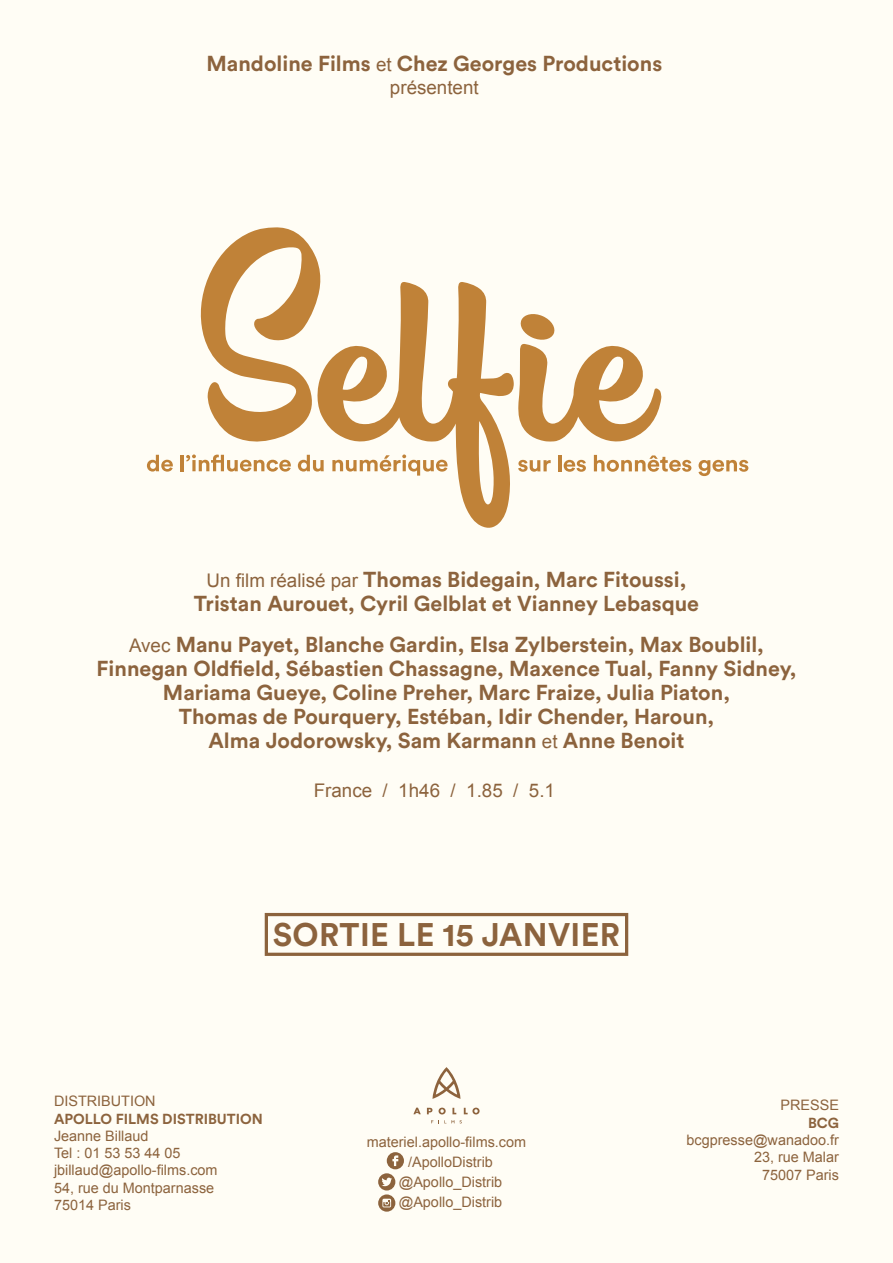
<style>
.page{position:relative;width:893px;height:1263px;background:#fffdf5}
.page>*{position:absolute;margin:0;border:0;box-sizing:border-box;transform-origin:0 0}
.t1{font:700 32.4px "Circular Std";letter-spacing:.01em;color:#8c633d}
.t2{font:700 21.45px/24.2px "Circular Std";color:#8c633d;text-align:center}
.t3{font:18.75px "Arial";color:#8c633d}
.t4{font:14.4px/17.2px "Arial";color:#8c633d}
.t5{font:700 14.4px "Circular Std";color:#8c633d}
.s1{font-family:"Arial";font-weight:400;font-size:18.75px}
</style>
<div class="page">
<div style="left:265px;top:913px;width:363px;height:43px;border:3px solid #8c633d"></div>
<svg style="left:323px;top:282px;width:191px;height:246px"></svg>
<svg style="left:200px;top:227px;width:123px;height:215px"></svg>
<svg style="left:518px;top:314px;width:143px;height:128px"></svg>
<svg style="left:147px;top:455px;width:26px;height:17px"></svg>
<hr style="left:181px;top:455px;width:3px;height:16px;background:#c08238">
<svg style="left:186px;top:454px;width:105px;height:18px"></svg>
<svg style="left:298px;top:455px;width:26px;height:17px"></svg>
<svg style="left:332px;top:454px;width:116px;height:22px"></svg>
<svg style="left:518px;top:460px;width:33px;height:12px"></svg>
<hr style="left:558px;top:455px;width:3px;height:16px;background:#c08238">
<svg style="left:564px;top:460px;width:22px;height:12px"></svg>
<svg style="left:594px;top:455px;width:97px;height:17px"></svg>
<svg style="left:699px;top:460px;width:49px;height:16px"></svg>
<svg style="left:378px;top:1152px;width:26px;height:60px"></svg>
<svg style="left:432px;top:1067px;width:28px;height:32px"></svg>
<svg style="left:427px;top:1108px;width:5px;height:6px"></svg>
<svg style="left:439px;top:1108px;width:7px;height:6px"></svg>
<svg style="left:413px;top:1108px;width:8px;height:6px"></svg>
<svg style="left:464px;top:1108px;width:16px;height:6px"></svg>
<svg style="left:452px;top:1108px;width:4px;height:6px"></svg>
<svg style="left:431px;top:1120px;width:31px;height:3px"></svg>
<p class="t2" style="left:207px;top:51px;width:457px">Mandoline Films <span class="s1">et</span> Chez Georges Productions</p>
<p class="t3" style="left:390px;top:75px;width:90px">présentent</p>
<p class="t2" style="left:194px;top:567px;width:507px"><span class="s1">Un film réalisé par</span> Thomas Bidegain, Marc Fitoussi,<br>Tristan Aurouet, Cyril Gelblat et Vianney Lebasque</p>
<p class="t2" style="left:97px;top:631px;width:701px"><span class="s1">Avec</span> Manu Payet, Blanche Gardin, Elsa Zylberstein, Max Boublil, Finnegan Oldfield, Sébastien Chassagne, Maxence Tual, Fanny Sidney, Mariama Gueye, Coline Preher, Marc Fraize, Julia Piaton,<br>Thomas de Pourquery, Estéban, Idir Chender, Haroun,<br>Alma Jodorowsky, Sam Karmann <span class="s1">et</span> Anne Benoit</p>
<p class="t3" style="left:314px;top:778px;width:243px">France / 1h46 / 1.85 / 5.1</p>
<h1 class="t1" style="left:273px;top:914px;width:349px">SORTIE LE 15 JANVIER</h1>
<p class="t4" style="left:54px;top:1093px;width:103px">DISTRIBUTION</p>
<p class="t5" style="left:54px;top:1109px;width:210px">APOLLO FILMS DISTRIBUTION</p>
<p class="t4" style="left:54px;top:1127px;width:165px">Jeanne Billaud<br>Tel : 01 53 53 44 05 jbillaud@apollo-films.com<br>54, rue du Montparnasse<br>75014 Paris</p>
<p class="t4" style="left:367px;top:1132px;width:161px;line-height:20px;text-align:center">materiel.apollo-films.com /ApolloDistrib @Apollo_Distrib @Apollo_Distrib</p>
<p class="t4" style="left:780px;top:1097px;width:60px">PRESSE</p>
<p class="t5" style="left:808px;top:1113px;width:32px">BCG</p>
<p class="t4" style="left:686px;top:1131px;width:154px;text-align:right">bcgpresse@wanadoo.fr<br>23, rue Malar<br>75007 Paris</p>
</div>
